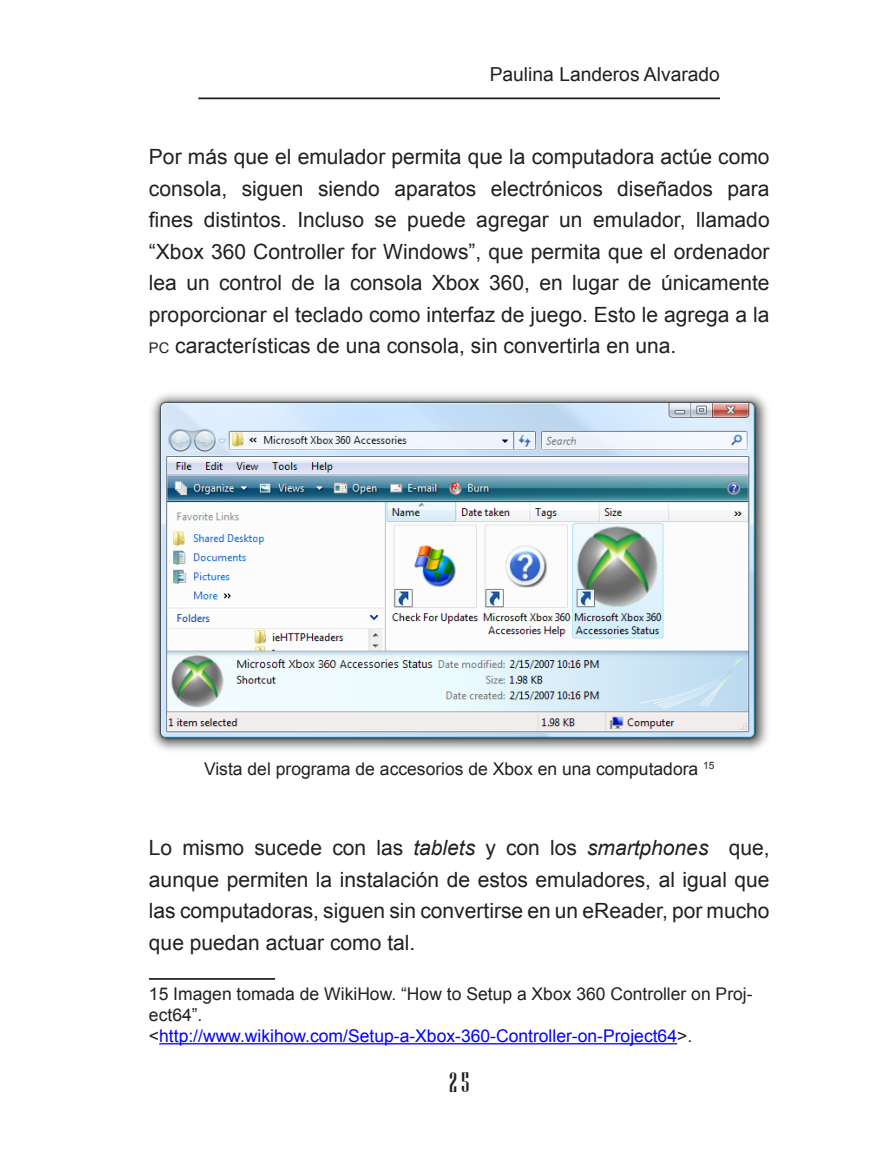
<style>
.page{position:relative;width:869px;height:1166px;background:#fff}
.page>*{position:absolute;margin:0;border:0;box-sizing:border-box;transform-origin:0 0}
.t1{font:28px "Niagara Solid";color:#231f20}
.t2{font:21px/31.5px "Arial";color:#231f20;text-align:justify}
.t3{font:19.25px "Arial";color:#231f20}
.t4{font:17.5px/21px "Arial";color:#231f20}
.s1{font-size:14.7px}
.s2{font-style:italic}
.s3{color:#00f}
</style>
<div class="page">
<hr style="left:198px;top:97px;width:521px;height:2px;background:#231f20">
<img style="left:151px;top:393px;width:617px;height:358px">
<hr style="left:149px;top:978px;width:126px;height:2px;background:#231f20">
<hr style="left:159px;top:1043px;width:517px;height:1px;background:#00f">
<p class="t3" style="left:489px;top:62px;width:232px">Paulina Landeros Alvarado</p>
<p class="t2" style="left:149px;top:141px;width:622px">Por más que el emulador permita que la computadora actúe como consola, siguen siendo aparatos electrónicos diseñados para fines distintos. Incluso se puede agregar un emulador, llamado “Xbox 360 Controller for Windows”, que permita que el ordenador lea un control de la consola Xbox 360, en lugar de únicamente proporcionar el teclado como interfaz de juego. Esto le agrega a la <span class="s1">pc</span> características de una consola, sin convertirla en una.</p>
<p class="t4" style="left:204px;top:758px;width:512px">Vista del programa de accesorios de Xbox en una computadora <sup>15</sup></p>
<p class="t2" style="left:149px;top:832px;width:622px">Lo mismo sucede con las <span class="s2">tablets</span> y con los <span class="s2">smartphones</span> que, aunque permiten la instalación de estos emuladores, al igual que las computadoras, siguen sin convertirse en un eReader, por mucho que puedan actuar como tal.</p>
<p class="t4" style="left:149px;top:983px;width:605px">15 Imagen tomada de WikiHow. “How to Setup a Xbox 360 Controller on Proj&shy;ect64”.<br>&lt;<span class="s3">http://www.wikihow.com/Setup-a-Xbox-360-Controller-on-Project64</span>&gt;.</p>
<h1 class="t1" style="left:449px;top:1067px;width:22px">25</h1>
</div>
